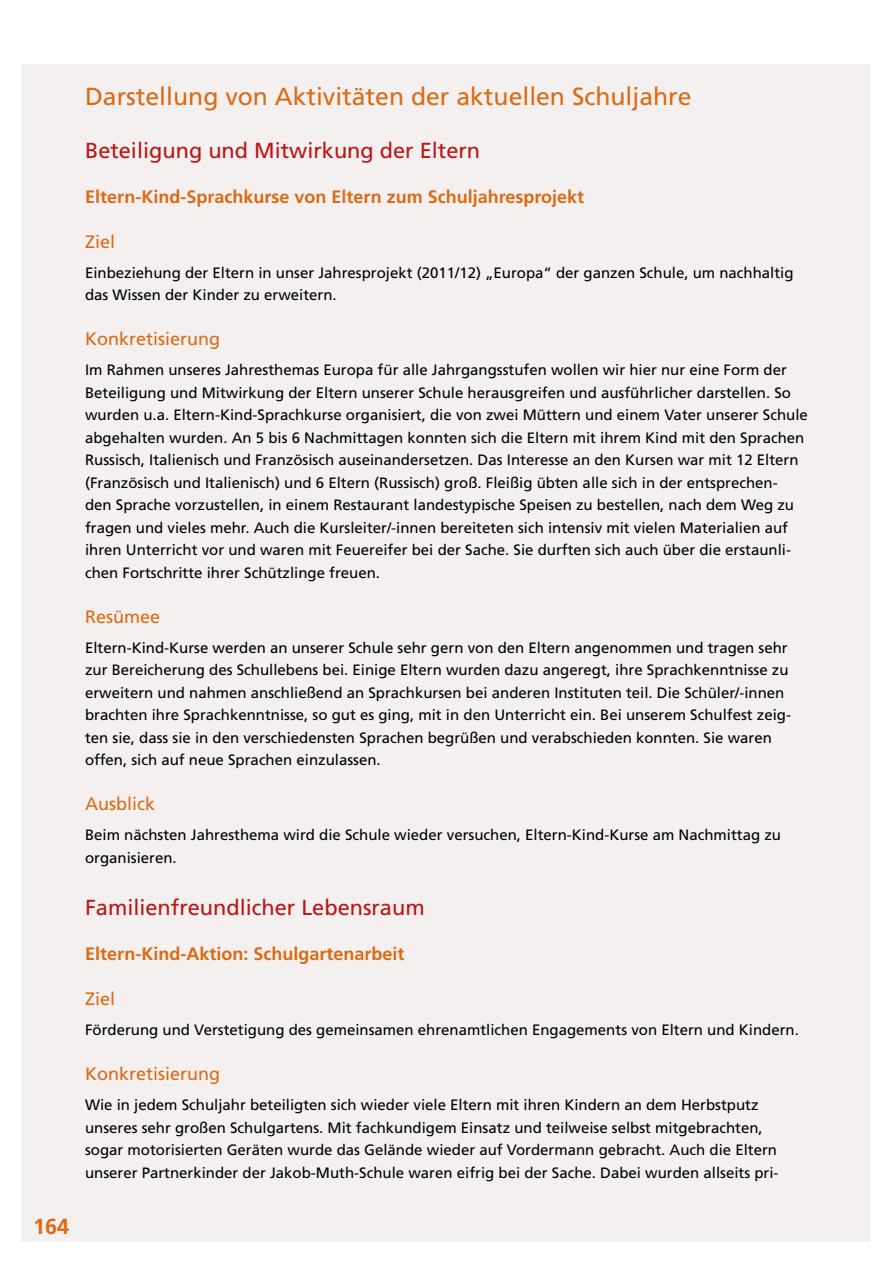
<style>
.page{position:relative;width:893px;height:1263px;background:#fff}
.page>*{position:absolute;margin:0;border:0;box-sizing:border-box;transform-origin:0 0}
.t1{font:24.75px "Frutiger";color:#dc6a14}
.t2{font:21.75px "Frutiger";color:#bd1414}
.t3{font:700 21.75px "Frutiger";color:#dc6a14}
.t4{font:700 18px "Frutiger";color:#dc6a14}
.t5{font:18px "Frutiger";color:#dc6a14}
.t6{font:15px/22.5px "Frutiger";color:#000}
</style>
<div class="page">
<div style="left:21px;top:64px;width:850px;height:1178px;background:#f3f0ef"></div>
<h2 class="t3" style="left:33px;top:1213px;width:38px">164</h2>
<h1 class="t1" style="left:85px;top:82px;width:608px">Darstellung von Aktivitäten der aktuellen Schuljahre</h1>
<h2 class="t2" style="left:85px;top:137px;width:397px">Beteiligung und Mitwirkung der Eltern</h2>
<p class="t4" style="left:85px;top:186px;width:501px">Eltern-Kind-Sprachkurse von Eltern zum Schuljahresprojekt</p>
<p class="t5" style="left:85px;top:231px;width:32px">Ziel</p>
<p class="t6" style="left:85px;top:261px;width:710px">Einbeziehung der Eltern in unser Jahresprojekt (2011/12) „Europa“ der ganzen Schule, um nachhaltig das Wissen der Kinder zu erweitern.</p>
<p class="t5" style="left:85px;top:328px;width:137px">Konkretisierung</p>
<p class="t6" style="left:85px;top:358px;width:724px">Im Rahmen unseres Jahresthemas Europa für alle Jahrgangsstufen wollen wir hier nur eine Form der Beteiligung und Mitwirkung der Eltern unserer Schule herausgreifen und ausführlicher darstellen. So wurden u.a. Eltern-Kind-Sprachkurse organisiert, die von zwei Müttern und einem Vater unserer Schule abgehalten wurden. An 5 bis 6 Nachmittagen konnten sich die Eltern mit ihrem Kind mit den Sprachen Russisch, Italienisch und Französisch auseinandersetzen. Das Interesse an den Kursen war mit 12 Eltern (Französisch und Italienisch) und 6 Eltern (Russisch) groß. Fleißig übten alle sich in der entsprechen&shy;den Sprache vorzustellen, in einem Restaurant landestypische Speisen zu bestellen, nach dem Weg zu fragen und vieles mehr. Auch die Kursleiter/-innen bereiteten sich intensiv mit vielen Materialien auf ihren Unterricht vor und waren mit Feuereifer bei der Sache. Sie durften sich auch über die erstaunli&shy;chen Fortschritte ihrer Schützlinge freuen.</p>
<p class="t5" style="left:85px;top:606px;width:77px">Resümee</p>
<p class="t6" style="left:85px;top:636px;width:707px">Eltern-Kind-Kurse werden an unserer Schule sehr gern von den Eltern angenommen und tragen sehr zur Bereicherung des Schullebens bei. Einige Eltern wurden dazu angeregt, ihre Sprachkenntnisse zu erweitern und nahmen anschließend an Sprachkursen bei anderen Instituten teil. Die Schüler/-innen brachten ihre Sprachkenntnisse, so gut es ging, mit in den Unterricht ein. Bei unserem Schulfest zeig&shy;ten sie, dass sie in den verschiedensten Sprachen begrüßen und verabschieden konnten. Sie waren offen, sich auf neue Sprachen einzulassen.</p>
<p class="t5" style="left:85px;top:793px;width:72px">Ausblick</p>
<p class="t6" style="left:85px;top:823px;width:697px">Beim nächsten Jahresthema wird die Schule wieder versuchen, Eltern-Kind-Kurse am Nachmittag zu organisieren.</p>
<h2 class="t2" style="left:85px;top:895px;width:341px">Familienfreundlicher Lebensraum</h2>
<p class="t4" style="left:85px;top:943px;width:321px">Eltern-Kind-Aktion: Schulgartenarbeit</p>
<p class="t5" style="left:85px;top:988px;width:32px">Ziel</p>
<p class="t6" style="left:85px;top:1018px;width:715px">Förderung und Verstetigung des gemeinsamen ehrenamtlichen Engagements von Eltern und Kindern.</p>
<p class="t5" style="left:85px;top:1063px;width:137px">Konkretisierung</p>
<p class="t6" style="left:85px;top:1093px;width:695px">Wie in jedem Schuljahr beteiligten sich wieder viele Eltern mit ihren Kindern an dem Herbstputz unseres sehr großen Schulgartens. Mit fachkundigem Einsatz und teilweise selbst mitgebrachten, sogar motorisierten Geräten wurde das Gelände wieder auf Vordermann gebracht. Auch die Eltern unserer Partnerkinder der Jakob-Muth-Schule waren eifrig bei der Sache. Dabei wurden allseits pri-</p>
</div>
